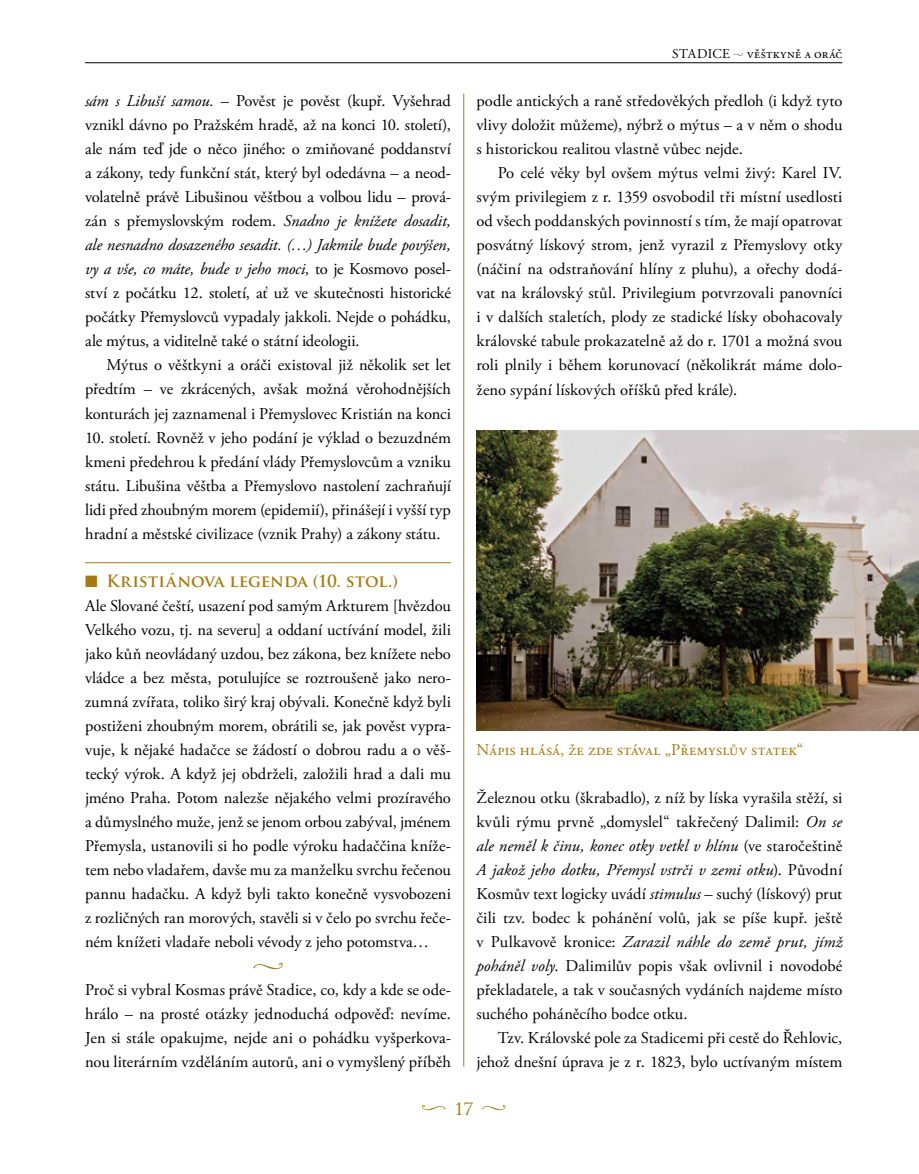
<style>
.page{position:relative;width:919px;height:1174px;background:#fff}
.page>*{position:absolute;margin:0;border:0;box-sizing:border-box;transform-origin:0 0}
.t1{font:19.5px "Trajan Pro";color:#a57b11}
.t2{font:16.5px/24px "Adobe Garamond Pro";letter-spacing:.005em;color:#000;text-align:justify}
.t3{font:16.5px "Adobe Garamond Pro";letter-spacing:.015em;color:#a57b11}
.t4{font:700 16.5px "Trajan Pro";color:#a57b11}
.t5{font:13.5px "Adobe Garamond Pro";letter-spacing:.03em;color:#000}
.s1{font-style:italic}
</style>
<div class="page">
<svg style="left:422px;top:1105px;width:23px;height:5px"></svg>
<svg style="left:482px;top:1105px;width:23px;height:5px"></svg>
<hr style="left:85px;top:62px;width:757px;height:1px;background:#000">
<hr style="left:85px;top:562px;width:366px;height:1px;background:#a57b11">
<img style="left:476px;top:431px;width:442px;height:299px">
<hr style="left:463px;top:94px;width:1px;height:972px;background:#a57b11">
<p class="t2" style="left:85px;top:90px;width:367px"><span class="s1">sám s Libuší samou.</span> – Pověst je pověst (kupř. Vyšehrad vznikl dávno po Pražském hradě, až na konci 10. století), ale nám teď jde o něco jiného: o zmiňované poddanství a zákony, tedy funkční stát, který byl odedávna – a neod&shy;volatelně právě Libušinou věštbou a volbou lidu – prová&shy;zán s přemyslovským rodem. <span class="s1">Snadno je knížete dosadit, ale nesnadno dosazeného sesadit. (…) Jakmile bude povýšen, vy a vše, co máte, bude v jeho moci,</span> to je Kosmovo posel&shy;ství z počátku 12. století, ať už ve skutečnosti historické počátky Přemyslovců vypadaly jakkoli. Nejde o pohádku, ale mýtus, a viditelně také o státní ideologii.</p>
<p class="t2" style="left:85px;top:354px;width:367px;text-indent:21px">Mýtus o věštkyni a oráči existoval již několik set let předtím – ve zkrácených, avšak možná věrohodnějších konturách jej zaznamenal i Přemyslovec Kristián na konci</p>
<p class="t2" style="left:85px;top:426px;width:367px">10. století. Rovněž v jeho podání je výklad o bezuzdném kmeni předehrou k předání vlády Přemyslovcům a vzniku státu. Libušina věštba a Přemyslovo nastolení zachraňují lidi před zhoubným morem (epidemií), přinášejí i vyšší typ hradní a městské civilizace (vznik Prahy) a zákony státu.</p>
<p class="t4" style="left:85px;top:570px;width:314px">■ Kristiánova legenda (10. stol.)</p>
<p class="t2" style="left:85px;top:594px;width:367px">Ale Slované čeští, usazení pod samým Arkturem [hvězdou Velkého vozu, tj. na severu] a oddaní uctívání model, žili jako kůň neovládaný uzdou, bez zákona, bez knížete nebo vládce a bez města, potulujíce se roztroušeně jako nero&shy;zumná zvířata, toliko širý kraj obývali. Konečně když byli postiženi zhoubným morem, obrátili se, jak pověst vypra&shy;vuje, k nějaké hadačce se žádostí o dobrou radu a o věš&shy;tecký výrok. A když jej obdrželi, založili hrad a dali mu jméno Praha. Potom nalezše nějakého velmi prozíravého a důmyslného muže, jenž se jenom orbou zabýval, jménem Přemysla, ustanovili si ho podle výroku hadaččina kníže&shy;tem nebo vladařem, davše mu za manželku svrchu řečenou pannu hadačku. A když byli takto konečně vysvobozeni z rozličných ran morových, stavěli si v čelo po svrchu řeče&shy;ném knížeti vladaře neboli vévody z jeho potomstva…</p>
<p class="t2" style="left:85px;top:978px;width:367px;text-align:left">Proč si vybral Kosmas právě Stadice, co, kdy a kde se ode&shy;hrálo – na prosté otázky jednoduchá odpověď: nevíme.<br>Jen si stále opakujme, nejde ani o pohádku vyšperkova&shy;nou literárním vzděláním autorů, ani o vymyšlený příběh</p>
<p class="t5" style="left:672px;top:46px;width:10px">stadice</p>
<p class="t5" style="left:747px;top:46px;width:97px">věštkyně a oráč</p>
<p class="t2" style="left:476px;top:90px;width:367px">podle antických a raně středověkých předloh (i když tyto vlivy doložit můžeme), nýbrž o mýtus – a v něm o shodu s historickou realitou vlastně vůbec nejde.</p>
<p class="t2" style="left:476px;top:162px;width:367px;text-align:left;text-indent:21px">Po celé věky byl ovšem mýtus velmi živý: Karel IV. svým privilegiem z r. 1359 osvobodil tři místní usedlosti od všech poddanských povinností s tím, že mají opatrovat posvátný lískový strom, jenž vyrazil z Přemyslovy otky (náčiní na odstraňování hlíny z pluhu), a ořechy dodá&shy;vat na královský stůl. Privilegium potvrzovali panovníci i v dalších staletích, plody ze stadické lísky obohacovaly královské tabule prokazatelně až do r. 1701 a možná svou roli plnily i během korunovací (několikrát máme dolo&shy;ženo sypání lískových oříšků před krále).</p>
<p class="t3" style="left:476px;top:739px;width:328px">Nápis hlásá, že zde stával „Přemyslův statek“</p>
<p class="t2" style="left:476px;top:786px;width:367px">Železnou otku (škrabadlo), z níž by líska vyrašila stěží, si kvůli rýmu prvně „domyslel“ takřečený Dalimil: <span class="s1">On se ale neměl k činu, konec otky vetkl v hlínu</span> (ve staročeštině <span class="s1">A jakož jeho dotku, Přemysl vstrči v zemi otku</span>). Původní Kosmův text logicky uvádí <span class="s1">stimulus</span> – suchý (lískový) prut čili tzv. bodec k pohánění volů, jak se píše kupř. ještě v Pulkavově kronice: <span class="s1">Zarazil náhle do země prut, jímž poháněl voly</span>. Dalimilův popis však ovlivnil i novodobé překladatele, a tak v současných vydáních najdeme místo suchého poháněcího bodce otku.</p>
<p class="t2" style="left:476px;top:1026px;width:367px;text-align:right">Tzv. Královské pole za Stadicemi při cestě do Řehlovic, jehož dnešní úprava je z r. 1823, bylo uctívaným místem</p>
<p class="t1" style="left:454px;top:1095px;width:21px">17</p>
</div>
